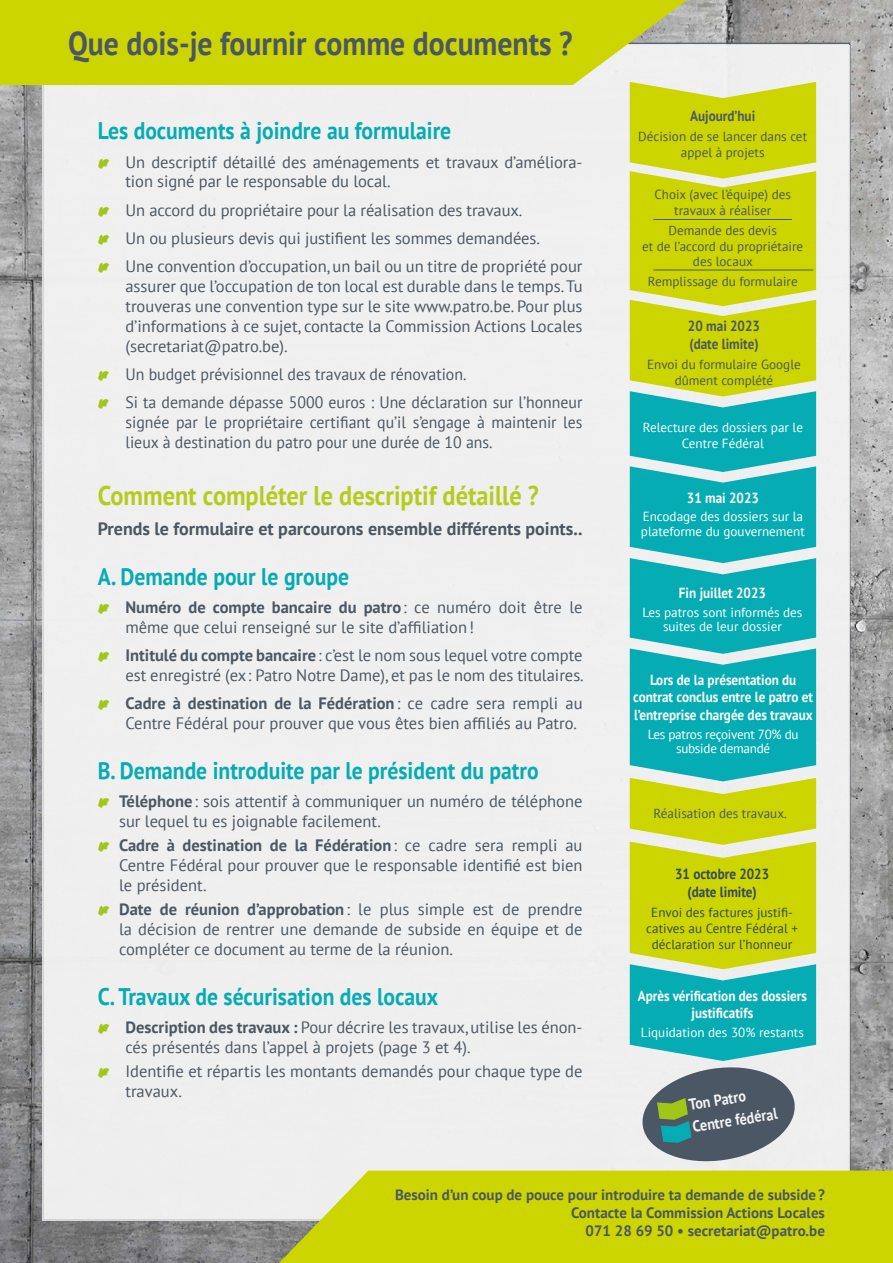
<style>
.page{position:relative;width:893px;height:1263px;background:#fff}
.page>*{position:absolute;margin:0;border:0;box-sizing:border-box;transform-origin:0 0}
.t1{font:700 33px "PT Sans";color:#4b5764;scale:.9 1}
.t2{font:700 27px "PT Sans";color:#b4cd1c;scale:.9 1}
.t3{font:700 24px "PT Sans";color:#05acb3;scale:.9 1}
.t4{font:700 18px "PT Sans";color:#4b5764}
.t5{font:16.5px/19.8px "PT Sans";color:#4b5764}
.t6{font:16.5px/28.3px "PT Sans";color:#4b5764;scale:.96 1}
.t7{font:700 15.75px "PT Sans";color:#f3f3f3;scale:.9 1}
.t8{font:700 15px/18px "PT Sans";color:#4b5764;text-align:right}
.t9{font:700 14.55px/17.5px "PT Sans";color:#fff;text-align:center;scale:.9 1}
.t10{font:700 14.55px/17.5px "PT Sans";color:#4b5764;scale:.9 1}
.t11{font:700 14.55px/17.5px "PT Sans";color:#34495e;text-align:center;scale:.9 1}
.t12{font:13.2px/15.8px "PT Sans";color:#4b5764;text-align:center}
.t13{font:13.2px/14.5px "PT Sans";color:#fff;text-align:center}
.t14{font:13.2px/16px "PT Sans";color:#34495e;text-align:center}
.t15{font:13.2px/14.5px "PT Sans";letter-spacing:-.02em;color:#fff;text-align:center}
.s1{font-family:"Under";color:#a2c617}
.s2{font-weight:700}
</style>
<div class="page">
<img style="left:0;top:0;width:893px;height:1263px">
<div style="left:43px;top:45px;width:807px;height:1175px;background:#f3f3f3"></div>
<svg style="left:0;top:0;width:687px;height:85px;background:#ced511"></svg>
<svg style="left:630px;top:82px;width:186px;height:1080px;background:#7cc26e"></svg>
<hr style="left:653px;top:219px;width:139px;height:1px;background:#4b5764">
<hr style="left:653px;top:270px;width:160px;height:1px;background:#4b5764">
<svg style="left:279px;top:1170px;width:614px;height:93px;background:#cdd511"></svg>
<h1 class="t1" style="left:68px;top:21px;width:562px">Que dois-je fournir comme documents ?</h1>
<h3 class="t3" style="left:98px;top:115px;width:394px">Les documents à joindre au formulaire</h3>
<p class="t5" style="left:125px;top:152px;width:459px;text-indent:-28px"><span class="s1">S</span> Un descriptif détaillé des aménagements et travaux d’améliora&shy;tion signé par le responsable du local.</p>
<p class="t5" style="left:98px;top:195px;width:486px;line-height:28.3px"><span class="s1">S</span> Un accord du propriétaire pour la réalisation des travaux.<br><span class="s1">S</span> Un ou plusieurs devis qui justifient les sommes demandées.<br><span class="s1">S</span> Une convention d’occupation, un bail ou un titre de propriété pour</p>
<p class="t5" style="left:125px;top:276px;width:459px;text-align:justify">assurer que l’occupation de ton local est durable dans le temps. Tu trouveras une convention type sur le site www.patro.be. Pour plus d’informations à ce sujet, contacte la Commission Actions Locales (secretariat@patro.be).</p>
<p class="t6" style="left:98px;top:359px;width:506px"><span class="s1">S</span> Un budget prévisionnel des travaux de rénovation.<br><span class="s1">S</span> Si ta demande dépasse 5000 euros : Une déclaration sur l’honneur</p>
<p class="t6" style="left:125px;top:412px;width:478px;line-height:19.8px">signée par le propriétaire certifiant qu’il s’engage à maintenir les lieux à destination du patro pour une durée de 10 ans.</p>
<h2 class="t2" style="left:98px;top:477px;width:492px">Comment compléter le descriptif détaillé ?</h2>
<p class="t4" style="left:98px;top:516px;width:486px">Prends le formulaire et parcourons ensemble différents points..</p>
<h3 class="t3" style="left:98px;top:560px;width:281px">A. Demande pour le groupe</h3>
<p class="t5" style="left:125px;top:597px;width:459px;text-indent:-28px"><span class="s1">S</span> <span class="s2">Numéro de compte bancaire du patro</span>: ce numéro doit être le même que celui renseigné sur le site d’affiliation!</p>
<p class="t5" style="left:98px;top:645px;width:488px;text-align:right"><span class="s1">S</span> <span class="s2">Intitulé du compte bancaire</span>: c’est le nom sous lequel votre compte est enregistré (ex: Patro Notre Dame), et pas le nom des titulaires.</p>
<p class="t5" style="left:125px;top:693px;width:459px;text-indent:-28px"><span class="s1">S</span> <span class="s2">Cadre à destination de la Fédération</span>: ce cadre sera rempli au<br>Centre Fédéral pour prouver que vous êtes bien affiliés au Patro.</p>
<h3 class="t3" style="left:98px;top:755px;width:491px">B. Demande introduite par le président du patro</h3>
<p class="t5" style="left:119px;top:791px;width:465px;text-indent:-21px"><span class="s1">S</span> <span class="s2">Téléphone</span>: sois attentif à communiquer un numéro de téléphone sur lequel tu es joignable facilement.</p>
<p class="t5" style="left:119px;top:835px;width:465px;text-align:justify;text-indent:-21px"><span class="s1">S</span> <span class="s2">Cadre à destination de la Fédération</span>: ce cadre sera rempli au Centre Fédéral pour prouver que le responsable identifié est bien le président.</p>
<p class="t5" style="left:119px;top:899px;width:465px;text-align:justify;text-indent:-21px"><span class="s1">S</span> <span class="s2">Date de réunion d’approbation</span>: le plus simple est de prendre la décision de rentrer une demande de subside en équipe et de compléter ce document au terme de la réunion.</p>
<h3 class="t3" style="left:98px;top:980px;width:380px">C. Travaux de sécurisation des locaux</h3>
<p class="t5" style="left:125px;top:1017px;width:459px;text-indent:-28px"><span class="s1">S</span> <span class="s2">Description des travaux :</span> Pour décrire les travaux, utilise les énon&shy;cés présentés dans l’appel à projets (page 3 et 4).</p>
<p class="t5" style="left:125px;top:1061px;width:459px;text-indent:-28px"><span class="s1">S</span> Identifie et répartis les montants demandés pour chaque type de travaux.</p>
<p class="t10" style="left:690px;top:107px;width:74px">Aujourd’hui</p>
<p class="t12" style="left:638px;top:128px;width:170px">Décision de se lancer dans cet appel à projets</p>
<p class="t12" style="left:654px;top:186px;width:138px">Choix (avec l’équipe) des travaux à réaliser</p>
<p class="t12" style="left:642px;top:222px;width:163px">Demande des devis<br>et de l’accord du propriétaire des locaux</p>
<p class="t12" style="left:648px;top:274px;width:151px">Remplissage du formulaire</p>
<p class="t10" style="left:688px;top:317px;width:82px">20 mai 2023 (date limite)</p>
<p class="t12" style="left:647px;top:356px;width:155px">Envoi du formulaire Google dûment complété</p>
<p class="t13" style="left:643px;top:419px;width:162px;line-height:15.8px">Relecture des dossiers par le<br>Centre Fédéral</p>
<p class="t9" style="left:687px;top:488px;width:82px">31 mai 2023</p>
<p class="t13" style="left:641px;top:509px;width:165px;text-align:left">Encodage des dossiers sur la plateforme du gouvernement</p>
<p class="t9" style="left:679px;top:584px;width:98px">Fin juillet 2023</p>
<p class="t13" style="left:642px;top:604px;width:162px">Les patros sont informés des suites de leur dossier</p>
<p class="t9" style="left:633px;top:671px;width:201px">Lors de la présentation du contrat conclus entre le patro et l’entreprise chargée des travaux</p>
<p class="t15" style="left:648px;top:726px;width:152px">Les patros reçoivent 70% du subside demandé</p>
<p class="t12" style="left:654px;top:805px;width:135px">Réalisation des travaux.</p>
<p class="t11" style="left:675px;top:865px;width:106px">31 octobre 2023 (date limite)</p>
<p class="t14" style="left:646px;top:904px;width:153px">Envoi des factures justifi&shy;catives au Centre Fédéral + déclaration sur l’honneur</p>
<p class="t9" style="left:638px;top:987px;width:190px">Après vérification des dossiers justificatifs</p>
<p class="t13" style="left:641px;top:1025px;width:164px">Liquidation des 30% restants</p>
<p class="t7" style="left:687px;top:1094px;width:65px;rotate:-9deg">Ton Patro</p>
<p class="t7" style="left:691px;top:1116px;width:97px;rotate:-9deg">Centre fédéral</p>
<p class="t8" style="left:395px;top:1185px;width:431px">Besoin d’un coup de pouce pour introduire ta demande de subside?<br>Contacte la Commission Actions Locales<br>071 28 69 50 • secretariat@patro.be</p>
</div>
